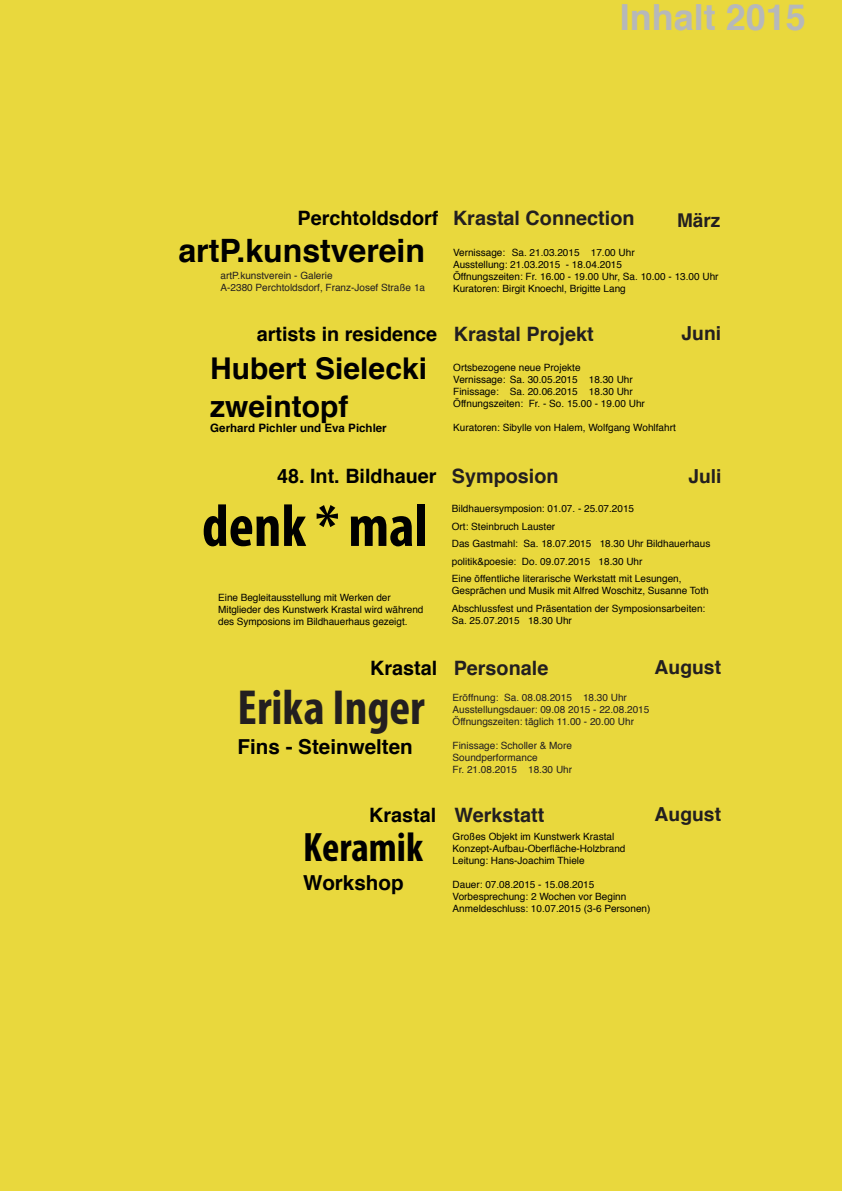
<style>
.page{position:relative;width:842px;height:1191px;background:#e9d83d}
.page>*{position:absolute;margin:0;border:0;box-sizing:border-box;transform-origin:0 0}
.t1{font:700 condensed 60px "Myriad Pro";color:#000}
.t2{font:700 condensed 49.5px "Myriad Pro";color:#231f20}
.t3{font:700 condensed 41.2px "Myriad Pro";color:#000}
.t4{font:700 36px "Helvetica";color:#b6b8ba}
.t5{font:700 32.2px "Helvetica";letter-spacing:-.005em;color:#000}
.t6{font:700 30px/38.6px "Helvetica";color:#000}
.t7{font:700 20.6px "Helvetica";color:#000}
.t8{font:700 19.8px "Helvetica";color:#000}
.t9{font:700 19.8px "Helvetica";color:#231f20}
.t10{font:700 19.3px "Helvetica";color:#231f20}
.t11{font:700 19px "Helvetica";color:#231f20}
.t12{font:700 11.6px "Helvetica";color:#000}
.t13{font:10px/12px "Helvetica";color:#000}
.t14{font:10px/12px "Helvetica";color:#231f20}
</style>
<div class="page">
<h3 class="t4" style="left:620px;top:-12px;width:188px">Inhalt 2015</h3>
<h3 class="t8" style="left:298px;top:202px;width:142px">Perchtoldsdorf</h3>
<h3 class="t5" style="left:178px;top:224px;width:248px">artP.kunstverein</h3>
<p class="t14" style="left:221px;top:270px;width:206px;line-height:11.5px">artP.kunstverein - Galerie<br>A-2380 Perchtoldsdorf, Franz-Josef Straße 1a</p>
<h3 class="t8" style="left:257px;top:318px;width:182px">artists in residence</h3>
<h3 class="t6" style="left:210px;top:349px;width:218px">Hubert Sielecki zweintopf</h3>
<p class="t12" style="left:210px;top:418px;width:178px">Gerhard Pichler und Eva Pichler</p>
<h3 class="t9" style="left:453px;top:202px;width:183px">Krastal Connection</h3>
<p class="t13" style="left:453px;top:247px;width:267px">Vernissage: Sa. 21.03.2015 17.00 Uhr<br>Ausstellung: 21.03.2015 - 18.04.2015<br>Öffnungszeiten: Fr. 16.00 - 19.00 Uhr, Sa. 10.00 - 13.00 Uhr Kuratoren: Birgit Knoechl, Brigitte Lang</p>
<h3 class="t11" style="left:677px;top:205px;width:45px">März</h3>
<h3 class="t9" style="left:454px;top:318px;width:141px">Krastal Projekt</h3>
<h3 class="t10" style="left:681px;top:318px;width:41px">Juni</h3>
<p class="t13" style="left:453px;top:362px;width:193px">Ortsbezogene neue Projekte<br>Vernissage: Sa. 30.05.2015 18.30 Uhr Finissage: Sa. 20.06.2015 18.30 Uhr Öffnungszeiten: Fr. - So. 15.00 - 19.00 Uhr</p>
<p class="t13" style="left:453px;top:422px;width:224px">Kuratoren: Sibylle von Halem, Wolfgang Wohlfahrt</p>
<h3 class="t8" style="left:277px;top:460px;width:161px">48. Int. Bildhauer</h3>
<h3 class="t9" style="left:452px;top:460px;width:108px">Symposion</h3>
<h3 class="t10" style="left:688px;top:461px;width:35px">Juli</h3>
<h1 class="t1" style="left:202px;top:488px;width:228px">denk * mal</h1>
<p class="t13" style="left:218px;top:592px;width:207px">Eine Begleitausstellung mit Werken der<br>Mitglieder des Kunstwerk Krastal wird während des Symposions im Bildhauerhaus gezeigt.</p>
<p class="t13" style="left:452px;top:500px;width:260px;line-height:17.6px">Bildhauersymposion: 01.07. - 25.07.2015<br>Ort: Steinbruch Lauster<br>Das Gastmahl: Sa. 18.07.2015 18.30 Uhr Bildhauerhaus politik&amp;poesie: Do. 09.07.2015 18.30 Uhr<br>Eine öffentliche literarische Werkstatt mit Lesungen,</p>
<p class="t13" style="left:452px;top:582px;width:258px;line-height:17.6px">Gesprächen und Musik mit Alfred Woschitz, Susanne Toth<br>Abschlussfest und Präsentation der Symposionsarbeiten:</p>
<p class="t13" style="left:452px;top:615px;width:122px">Sa. 25.07.2015 18.30 Uhr</p>
<h3 class="t8" style="left:370px;top:651px;width:69px">Krastal</h3>
<h3 class="t9" style="left:454px;top:651px;width:96px">Personale</h3>
<h3 class="t10" style="left:655px;top:652px;width:68px">August</h3>
<h2 class="t2" style="left:238px;top:676px;width:189px">Erika Inger</h2>
<h3 class="t7" style="left:238px;top:730px;width:177px">Fins - Steinwelten</h3>
<p class="t14" style="left:453px;top:691px;width:198px">Eröffnung: Sa. 08.08.2015 18.30 Uhr<br>Ausstellungsdauer: 09.08 2015 - 22.08.2015<br>Öffnungszeiten: täglich 11.00 - 20.00 Uhr</p>
<p class="t14" style="left:453px;top:739px;width:121px">Finissage: Scholler &amp; More<br>Soundperformance<br>Fr. 21.08.2015 18.30 Uhr</p>
<h3 class="t8" style="left:369px;top:799px;width:69px">Krastal</h3>
<h3 class="t9" style="left:454px;top:799px;width:91px">Werkstatt</h3>
<h3 class="t10" style="left:655px;top:798px;width:68px">August</h3>
<h3 class="t3" style="left:303px;top:821px;width:121px">Keramik</h3>
<h3 class="t7" style="left:303px;top:866px;width:102px">Workshop</h3>
<p class="t13" style="left:453px;top:831px;width:174px">Großes Objekt im Kunstwerk Krastal<br>Konzept-Aufbau-Oberfläche-Holzbrand<br>Leitung: Hans-Joachim Thiele</p>
<p class="t13" style="left:453px;top:879px;width:199px">Dauer: 07.08.2015 - 15.08.2015<br>Vorbesprechung: 2 Wochen vor Beginn<br>Anmeldeschluss: 10.07.2015 (3-6 Personen)</p>
</div>
